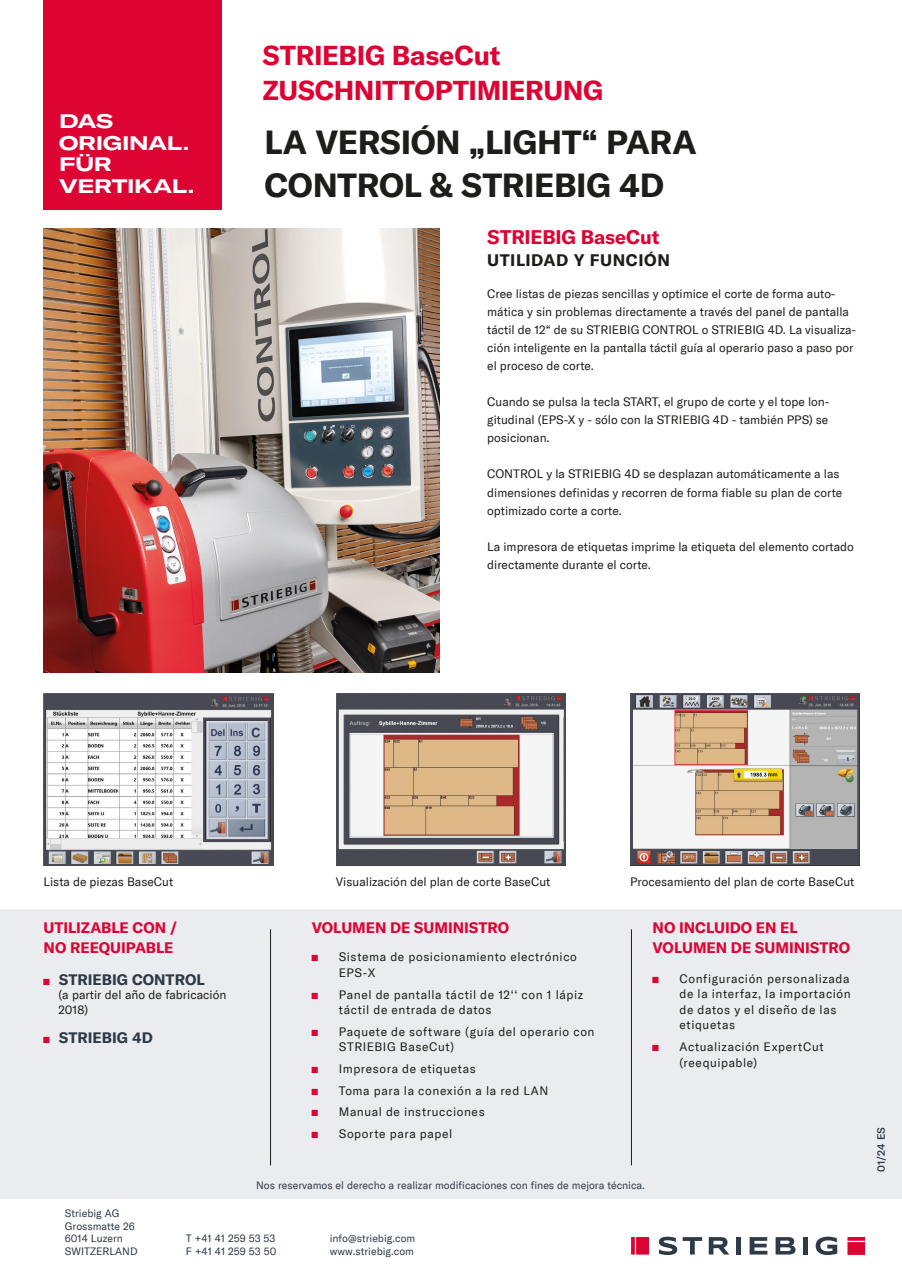
<style>
.page{position:relative;width:902px;height:1272px;background:#fff}
.page>*{position:absolute;margin:0;border:0;box-sizing:border-box;transform-origin:0 0}
.t1{font:700 33px/42.9px "GT America";letter-spacing:-.01em;color:#1d1d1b}
.t2{font:700 27px "GT America";letter-spacing:-.01em;color:#dd0433}
.t3{font:700 19.5px "GT America";letter-spacing:-.005em;color:#dd0433}
.t4{font:19.35px/21.6px "GT America Exp Bd";letter-spacing:-.015em;color:#fff}
.t5{font:700 16.5px "GT America";letter-spacing:.03em;color:#1d1d1b}
.t6{font:700 15px/19.5px "GT America";letter-spacing:-.005em;color:#dd0433}
.t7{font:700 15px "GT America";color:#2d3a47}
.t8{font:12px/18px "GT America";color:#1d1d1b}
.t9{font:12px/15.6px "GT America";letter-spacing:.045em;color:#1d1d1b}
.t10{font:12px/15.6px "GT America";letter-spacing:.05em;color:#1d1d1b}
.t11{font:12px "GT America";letter-spacing:.055em;color:#1d1d1b}
.t12{font:12px "Basier Square";color:#dd0433}
.t13{font:10.5px/12.6px "GT America";color:#2d3a47}
.t14{font:500 10.5px "GT America";color:#2d3a47}
.s1{font-family:"Basier Square";font-weight:400;font-size:12px;color:#dd0433}
</style>
<div class="page">
<img style="left:336px;top:693px;width:230px;height:173px">
<img style="left:630px;top:693px;width:229px;height:173px">
<img style="left:44px;top:228px;width:395px;height:445px">
<img style="left:44px;top:693px;width:229px;height:173px">
<div style="left:0;top:909px;width:901px;height:289px;background:#ebecef"></div>
<hr style="left:270px;top:929px;width:1px;height:236px;background:#1d1d1b">
<hr style="left:631px;top:929px;width:1px;height:236px;background:#1d1d1b">
<div style="left:44px;top:0;width:178px;height:209px;background:#dd0433"></div>
<svg style="left:631px;top:1237px;width:18px;height:17px"></svg>
<svg style="left:847px;top:1237px;width:18px;height:17px"></svg>
<svg style="left:658px;top:1236px;width:44px;height:18px"></svg>
<svg style="left:708px;top:1237px;width:21px;height:17px"></svg>
<hr style="left:736px;top:1236px;width:4px;height:18px;background:#2d3a47">
<svg style="left:749px;top:1237px;width:18px;height:17px"></svg>
<svg style="left:775px;top:1237px;width:20px;height:17px"></svg>
<hr style="left:803px;top:1236px;width:4px;height:18px;background:#2d3a47">
<svg style="left:815px;top:1236px;width:22px;height:18px"></svg>
<h3 class="t4" style="left:59px;top:110px;width:136px">DAS<br>ORIGINAL.<br>FÜR<br>VERTIKAL.</h3>
<h2 class="t2" style="left:262px;top:38px;width:239px">STRIEBIG BaseCut</h2>
<h2 class="t2" style="left:262px;top:73px;width:342px">ZUSCHNITTOPTIMIERUNG</h2>
<h1 class="t1" style="left:264px;top:121px;width:433px">LA VERSIÓN „LIGHT“ PARA<br>CONTROL &amp; STRIEBIG 4D</h1>
<h3 class="t3" style="left:487px;top:225px;width:174px">STRIEBIG BaseCut</h3>
<h3 class="t5" style="left:487px;top:250px;width:184px">UTILIDAD Y FUNCIÓN</h3>
<p class="t8" style="left:487px;top:285px;width:370px">Cree listas de piezas sencillas y optimice el corte de forma auto&shy;mática y sin problemas directamente a través del panel de pantalla táctil de 12“ de su STRIEBIG CONTROL o STRIEBIG 4D. La visualiza&shy;ción inteligente en la pantalla táctil guía al operario paso a paso por el proceso de corte.</p>
<p class="t8" style="left:487px;top:393px;width:344px;text-align:justify">Cuando se pulsa la tecla START, el grupo de corte y el tope lon&shy;gitudinal (EPS-X y - sólo con la STRIEBIG 4D - también PPS) se posicionan.</p>
<p class="t8" style="left:487px;top:465px;width:356px">CONTROL y la STRIEBIG 4D se desplazan automáticamente a las dimensiones definidas y recorren de forma fiable su plan de corte optimizado corte a corte.</p>
<p class="t8" style="left:487px;top:537px;width:368px">La impresora de etiquetas imprime la etiqueta del elemento cortado directamente durante el corte.</p>
<p class="t8" style="left:336px;top:872px;width:216px">Visualización del plan de corte BaseCut</p>
<p class="t8" style="left:44px;top:872px;width:131px">Lista de piezas BaseCut</p>
<p class="t8" style="left:630px;top:872px;width:226px">Procesamiento del plan de corte BaseCut</p>
<p class="t6" style="left:44px;top:918px;width:135px">UTILIZABLE CON /<br>NO REEQUIPABLE</p>
<p class="t6" style="left:312px;top:918px;width:199px">VOLUMEN DE SUMINISTRO</p>
<p class="t6" style="left:652px;top:918px;width:199px">NO INCLUIDO EN EL<br>VOLUMEN DE SUMINISTRO</p>
<p class="t7" style="left:44px;top:970px;width:163px"><span class="s1">◼</span> STRIEBIG CONTROL</p>
<p class="t8" style="left:58px;top:987px;width:169px;line-height:14.4px">(a partir del año de fabricación<br>2018)</p>
<p class="t7" style="left:44px;top:1028px;width:111px"><span class="s1">◼</span> STRIEBIG 4D</p>
<p class="t12" style="left:312px;top:949px;width:8px">◼</p>
<p class="t9" style="left:339px;top:949px;width:239px">Sistema de posicionamiento electrónico<br>EPS-X</p>
<p class="t12" style="left:312px;top:986px;width:8px">◼</p>
<p class="t9" style="left:339px;top:986px;width:246px">Panel de pantalla táctil de 12‘‘ con 1 lápiz táctil de entrada de datos</p>
<p class="t12" style="left:312px;top:1023px;width:8px">◼</p>
<p class="t10" style="left:339px;top:1023px;width:257px">Paquete de software (guía del operario con<br>STRIEBIG BaseCut)</p>
<p class="t12" style="left:312px;top:1061px;width:8px">◼</p>
<p class="t10" style="left:339px;top:1060px;width:138px">Impresora de etiquetas</p>
<p class="t12" style="left:312px;top:1082px;width:8px">◼</p>
<p class="t9" style="left:339px;top:1082px;width:211px">Toma para la conexión a la red LAN</p>
<p class="t12" style="left:312px;top:1104px;width:8px">◼</p>
<p class="t9" style="left:339px;top:1104px;width:147px">Manual de instrucciones</p>
<p class="t12" style="left:312px;top:1125px;width:8px">◼</p>
<p class="t11" style="left:339px;top:1126px;width:115px">Soporte para papel</p>
<p class="t12" style="left:652px;top:970px;width:8px">◼</p>
<p class="t9" style="left:679px;top:970px;width:173px">Configuración personalizada de la interfaz, la importación de datos y el diseño de las etiquetas</p>
<p class="t12" style="left:652px;top:1039px;width:8px">◼</p>
<p class="t10" style="left:679px;top:1038px;width:146px">Actualización ExpertCut (reequipable)</p>
<p class="t13" style="left:65px;top:1207px;width:74px">Striebig AG<br>Grossmatte 26<br>6014 Luzern<br>SWITZERLAND</p>
<p class="t13" style="left:256px;top:1178px;width:390px">Nos reservamos el derecho a realizar modificaciones con fines de mejora técnica.</p>
<p class="t13" style="left:186px;top:1232px;width:92px">T +41 41 259 53 53<br>F +41 41 259 53 50</p>
<p class="t13" style="left:330px;top:1232px;width:87px">info@striebig.com www.striebig.com</p>
<p class="t14" style="left:874px;top:1171px;width:46px;rotate:-90deg">01/24 ES</p>
</div>
